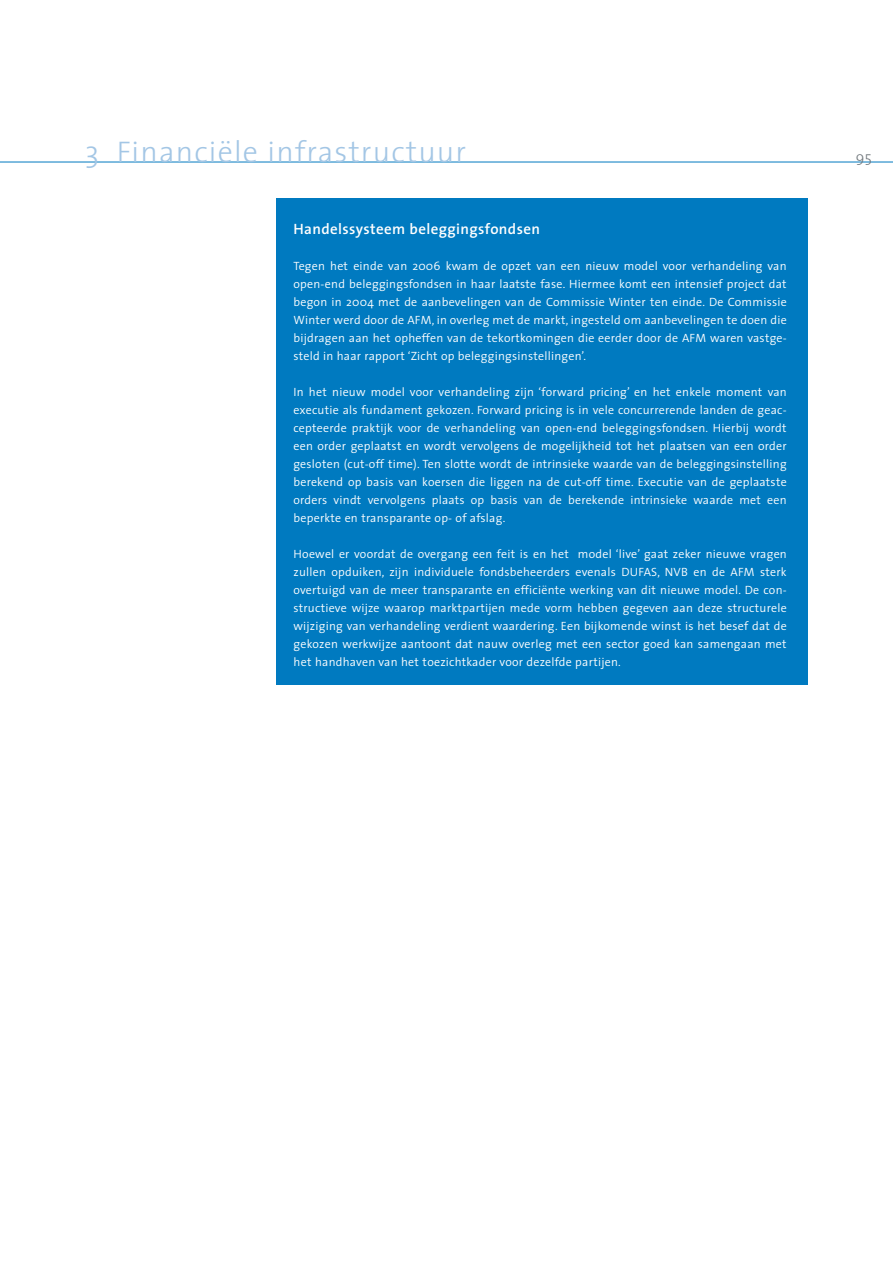
<style>
.page{position:relative;width:893px;height:1263px;background:#fff}
.page>*{position:absolute;margin:0;border:0;box-sizing:border-box;transform-origin:0 0}
.t1{font:300 30px "The Sans";letter-spacing:.04em;color:#a3c6e5}
.t2{font:600 15px "The Sans";letter-spacing:.025em;color:#fff}
.t3{font:300 15px "The Sans";color:#72797e}
.t4{font:300 12px/18px "The Sans";letter-spacing:.02em;color:#fff;text-align:justify}
</style>
<div class="page">
<hr style="left:0;top:0;width:1px;height:1263px;background:#72797e">
<div style="left:276px;top:198px;width:532px;height:486px;background:#007ac0"></div>
<hr style="left:0;top:162px;width:893px;height:1px;background:#007ac0">
<h1 class="t1" style="left:85px;top:127px;width:383px">3 Financiële infrastructuur</h1>
<p class="t2" style="left:293px;top:216px;width:248px">Handelssysteem beleggingsfondsen</p>
<p class="t4" style="left:293px;top:257px;width:495px">Tegen het einde van 2006 kwam de opzet van een nieuw model voor verhandeling van open-end beleggingsfondsen in haar laatste fase. Hiermee komt een intensief project dat begon in 2004 met de aanbevelingen van de Commissie Winter ten einde. De Commissie Winter werd door de AFM, in overleg met de markt, ingesteld om aanbevelingen te doen die bijdragen aan het opheffen van de tekortkomingen die eerder door de AFM waren vastge&shy;steld in haar rapport ‘Zicht op beleggingsinstellingen’.</p>
<p class="t4" style="left:293px;top:383px;width:495px">In het nieuw model voor verhandeling zijn ‘forward pricing’ en het enkele moment van executie als fundament gekozen. Forward pricing is in vele concurrerende landen de geac&shy;cepteerde praktijk voor de verhandeling van open-end beleggingsfondsen. Hierbij wordt een order geplaatst en wordt vervolgens de mogelijkheid tot het plaatsen van een order gesloten (cut-off time). Ten slotte wordt de intrinsieke waarde van de beleggingsinstelling berekend op basis van koersen die liggen na de cut-off time. Executie van de geplaatste orders vindt vervolgens plaats op basis van de berekende intrinsieke waarde met een beperkte en transparante op- of afslag.</p>
<p class="t4" style="left:293px;top:545px;width:495px">Hoewel er voordat de overgang een feit is en het model ‘live’ gaat zeker nieuwe vragen zullen opduiken, zijn individuele fondsbeheerders evenals DUFAS, NVB en de AFM sterk overtuigd van de meer transparante en efficiënte werking van dit nieuwe model. De con&shy;structieve wijze waarop marktpartijen mede vorm hebben gegeven aan deze structurele wijziging van verhandeling verdient waardering. Een bijkomende winst is het besef dat de gekozen werkwijze aantoont dat nauw overleg met een sector goed kan samengaan met het handhaven van het toezichtkader voor dezelfde partijen.</p>
<p class="t3" style="left:856px;top:145px;width:9px">95</p>
</div>
